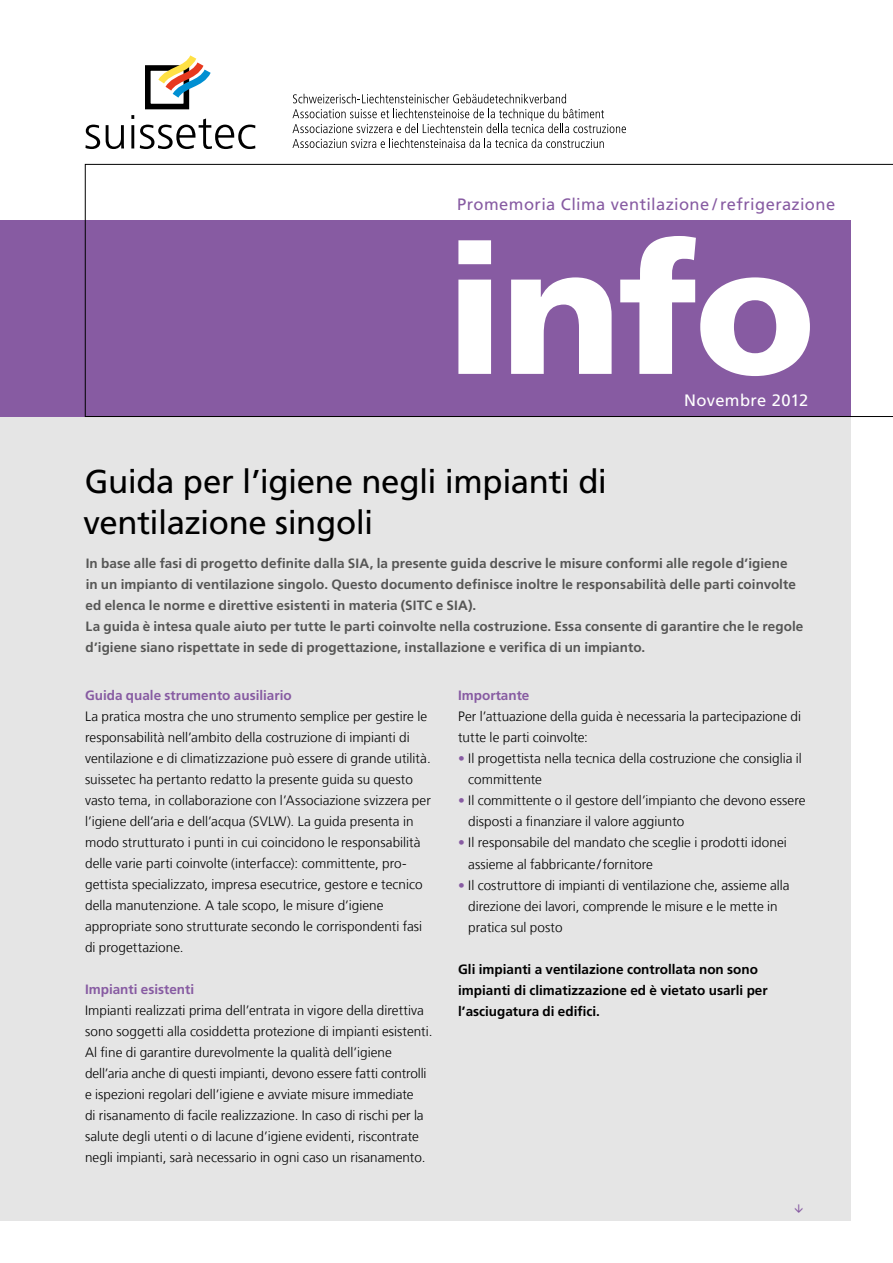
<style>
.page{position:relative;width:893px;height:1263px;background:#fff}
.page>*{position:absolute;margin:0;border:0;box-sizing:border-box;transform-origin:0 0}
.t1{font:900 181.05px "Frutiger LT Com";color:#fff}
.t2{font:33px/41.4px "Frutiger LT Com";letter-spacing:-.015em;color:#000}
.t3{font:16.5px "Frutiger LT Com";letter-spacing:.025em;color:#875ba2}
.t4{font:16.5px "Frutiger LT Com";letter-spacing:.02em;color:#fff}
.t5{font:300 13.5px/21px "Frutiger LT Com";color:#000}
.t6{font:700 13.5px/21px "Frutiger LT Com";letter-spacing:.005em;color:#565655}
.t7{font:700 13.5px/21px "Frutiger LT Com";color:#000}
.t8{font:700 13.5px "Frutiger LT Com";color:#875ba2}
.s1{color:#875ba2}
</style>
<div class="page">
<div style="left:0;top:326px;width:850px;height:894px;background:#e5e5e5"></div>
<div style="left:0;top:220px;width:850px;height:197px;background:#875ba2"></div>
<svg style="left:85px;top:125px;width:15px;height:24px"></svg>
<svg style="left:106px;top:125px;width:18px;height:24px"></svg>
<hr style="left:131px;top:125px;width:3px;height:23px;background:#000">
<svg style="left:131px;top:115px;width:3px;height:4px"></svg>
<svg style="left:140px;top:119px;width:115px;height:30px"></svg>
<div style="left:145px;top:65px;width:44px;height:44px;border:6px solid #000"></div>
<svg style="left:152px;top:55px;width:59px;height:50px"></svg>
<svg style="left:293px;top:94px;width:273px;height:9px"></svg>
<svg style="left:292px;top:109px;width:334px;height:39px"></svg>
<svg style="left:85px;top:164px;width:808px;height:253px"></svg>
<p class="t3" style="left:457px;top:195px;width:380px">Promemoria Clima ventilazione / refrigerazione</p>
<h1 class="t1" style="left:444px;top:201px;width:373px">info</h1>
<p class="t4" style="left:684px;top:391px;width:126px">Novembre 2012</p>
<h2 class="t2" style="left:84px;top:460px;width:525px">Guida per l’igiene negli impianti di ventilazione singoli</h2>
<p class="t6" style="left:86px;top:552px;width:719px">In base alle fasi di progetto definite dalla SIA, la presente guida descrive le misure conformi alle regole d’igiene<br>in un impianto di ventilazione singolo. Questo documento definisce inoltre le responsabilità delle parti coinvolte ed elenca le norme e direttive esistenti in materia (SITC e SIA).<br>La guida è intesa quale aiuto per tutte le parti coinvolte nella costruzione. Essa consente di garantire che le regole d’igiene siano rispettate in sede di progettazione, installazione e verifica di un impianto.</p>
<p class="t8" style="left:85px;top:688px;width:208px">Guida quale strumento ausiliario</p>
<p class="t5" style="left:85px;top:706px;width:347px">La pratica mostra che uno strumento semplice per gestire le responsabilità nell’ambito della costruzione di impianti di ventilazione e di climatizzazione può essere di grande utilità. suissetec ha pertanto redatto la presente guida su questo vasto tema, in collaborazione con l’Associazione svizzera per l’igiene dell’aria e dell’acqua (SVLW). La guida presenta in modo strutturato i punti in cui coincidono le responsabilità delle varie parti coinvolte (interfacce): committente, pro&shy;gettista specializzato, impresa esecutrice, gestore e tecnico della manutenzione. A tale scopo, le misure d’igiene appropriate sono strutturate secondo le corrispondenti fasi di progettazione.</p>
<p class="t8" style="left:85px;top:982px;width:111px">Impianti esistenti</p>
<p class="t5" style="left:85px;top:1000px;width:349px">Impianti realizzati prima dell’entrata in vigore della direttiva sono soggetti alla cosiddetta protezione di impianti esistenti.<br>Al fine di garantire durevolmente la qualità dell’igiene dell’aria anche di questi impianti, devono essere fatti controlli e ispezioni regolari dell’igiene e avviate misure immediate<br>di risanamento di facile realizzazione. In caso di rischi per la salute degli utenti o di lacune d’igiene evidenti, riscontrate negli impianti, sarà necessario in ogni caso un risanamento.</p>
<p class="t8" style="left:458px;top:688px;width:73px">Importante</p>
<p class="t5" style="left:458px;top:706px;width:344px">Per l’attuazione della guida è necessaria la partecipazione di tutte le parti coinvolte:</p>
<p class="t5" style="left:468px;top:748px;width:335px;text-indent:-10px"><span class="s1">•</span> Il progettista nella tecnica della costruzione che consiglia il committente</p>
<p class="t5" style="left:468px;top:790px;width:339px;text-indent:-10px"><span class="s1">•</span> Il committente o il gestore dell’impianto che devono essere disposti a finanziare il valore aggiunto</p>
<p class="t5" style="left:468px;top:832px;width:320px;text-indent:-10px"><span class="s1">•</span> Il responsabile del mandato che sceglie i prodotti idonei assieme al fabbricante /fornitore</p>
<p class="t5" style="left:468px;top:874px;width:323px;text-indent:-10px"><span class="s1">•</span> Il costruttore di impianti di ventilazione che, assieme alla direzione dei lavori, comprende le misure e le mette in pratica sul posto</p>
<p class="t7" style="left:458px;top:958px;width:311px">Gli impianti a ventilazione controllata non sono impianti di climatizzazione ed è vietato usarli per l’asciugatura di edifici.</p>
</div>
